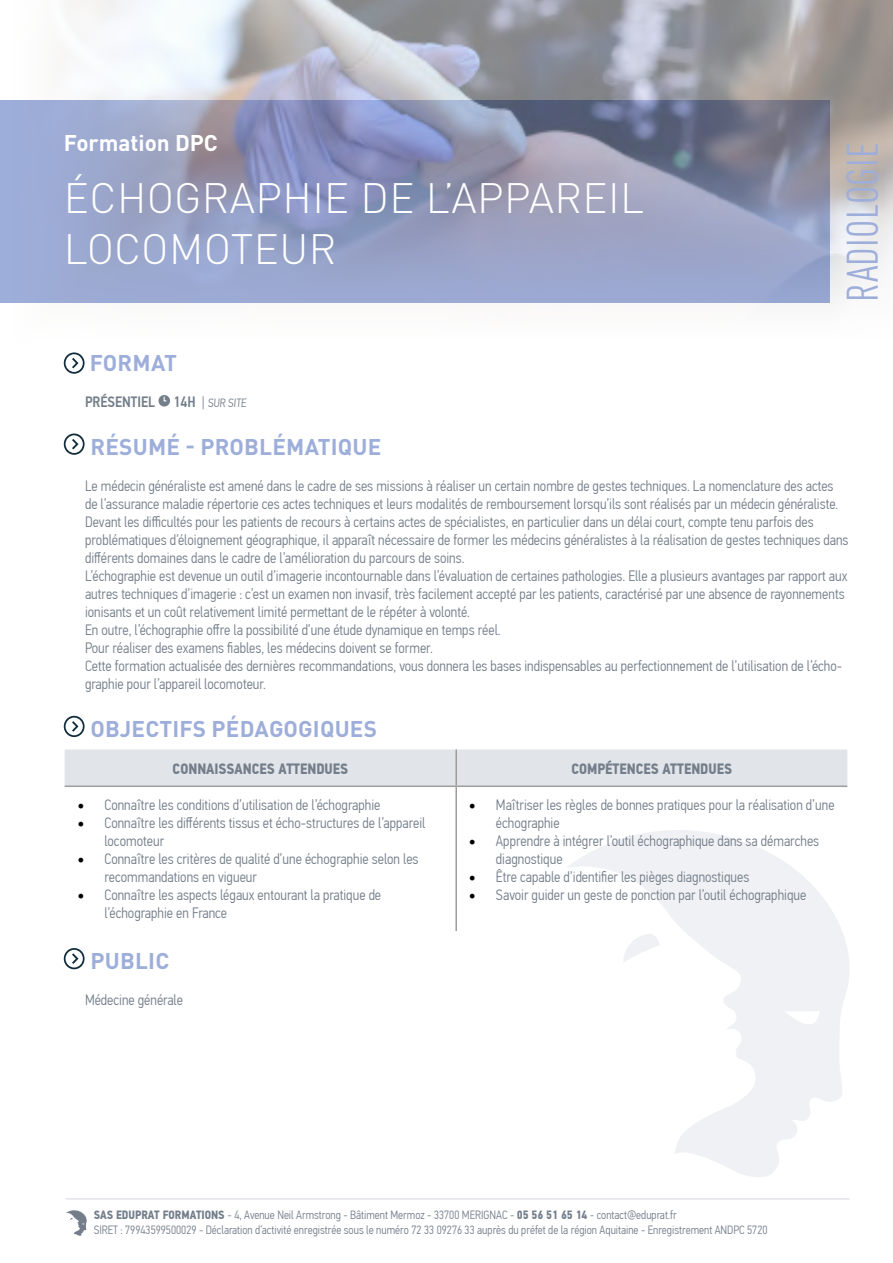
<style>
.page{position:relative;width:893px;height:1263px;background:#fff}
.page>*{position:absolute;margin:0;border:0;box-sizing:border-box;transform-origin:0 0}
.t1{font:condensed 43.5px "DINOT";letter-spacing:.01em;color:#9eaeda}
.t2{font:300 42px/50.4px "DINOT";letter-spacing:.01em;color:#fff}
.t3{font:700 22.5px "DINOT";letter-spacing:.01em;color:#9eaeda}
.t4{font:700 22.5px "DINOT";color:#fff}
.t5{font:300 15px/18px "PF Din Text Cond Pro";color:#737e8a}
.t6{font:700 15px "PF Din Text Cond Pro";color:#737e8a}
.t7{font:500 15px "PF Din Text Cond Pro";color:#737e8a}
.t8{font:300 12px/14.4px "PF Din Text Cond Pro";color:#737e8b}
.s1{font-weight:300}
.s2{font-weight:300;font-size:12px}
.s3{font-family:"Minion Pro";font-weight:400;font-size:18px;color:#000}
.s4{font-weight:700}
</style>
<div class="page">
<hr style="left:66px;top:1198px;width:784px;height:1px;background:#e1e4e9">
<svg style="left:66px;top:1210px;width:21px;height:26px"></svg>
<svg style="left:568px;top:830px;width:281px;height:347px"></svg>
<img style="left:0;top:0;width:893px;height:303px">
<svg style="left:64px;top:352px;width:21px;height:22px"></svg>
<div style="left:158px;top:395px;width:12px;height:11px;background:#737e8a;border-radius:50%"></div>
<svg style="left:163px;top:396px;width:5px;height:6px"></svg>
<svg style="left:64px;top:433px;width:21px;height:22px"></svg>
<svg style="left:64px;top:716px;width:21px;height:21px"></svg>
<svg style="left:64px;top:948px;width:21px;height:21px"></svg>
<div style="left:65px;top:749px;width:782px;height:36px;background:#e1e4e9"></div>
<hr style="left:455px;top:749px;width:2px;height:36px;background:#9d9d9c">
<hr style="left:65px;top:785px;width:391px;height:2px;background:#9d9d9c">
<hr style="left:456px;top:785px;width:391px;height:2px;background:#9d9d9c">
<hr style="left:455px;top:787px;width:2px;height:144px;background:#9d9d9c">
<h3 class="t4" style="left:64px;top:128px;width:156px">Formation DPC</h3>
<h2 class="t2" style="left:64px;top:173px;width:582px">ÉCHOGRAPHIE DE L’APPAREIL<br>LOCOMOTEUR</h2>
<h1 class="t1" style="left:837px;top:302px;width:161px;rotate:-90deg">RADIOLOGIE</h1>
<h3 class="t3" style="left:90px;top:348px;width:89px">FORMAT</h3>
<p class="t7" style="left:85px;top:392px;width:164px">PRÉSENTIEL 14H <span class="s1">|</span> <span class="s2">SUR SITE</span></p>
<h3 class="t3" style="left:91px;top:432px;width:292px">RÉSUMÉ - PROBLÉMATIQUE</h3>
<p class="t5" style="left:85px;top:477px;width:765px">Le médecin généraliste est amené dans le cadre de ses missions à réaliser un certain nombre de gestes techniques. La nomenclature des actes de l’assurance maladie répertorie ces actes techniques et leurs modalités de remboursement lorsqu’ils sont réalisés par un médecin généraliste.<br>Devant les difficultés pour les patients de recours à certains actes de spécialistes, en particulier dans un délai court, compte tenu parfois des problématiques d’éloignement géographique, il apparaît nécessaire de former les médecins généralistes à la réalisation de gestes techniques dans différents domaines dans le cadre de l’amélioration du parcours de soins.<br>L’échographie est devenue un outil d’imagerie incontournable dans l’évaluation de certaines pathologies. Elle a plusieurs avantages par rapport aux autres techniques d’imagerie : c’est un examen non invasif, très facilement accepté par les patients, caractérisé par une absence de rayonnements ionisants et un coût relativement limité permettant de le répéter à volonté.<br>En outre, l’échographie offre la possibilité d’une étude dynamique en temps réel.<br>Pour réaliser des examens fiables, les médecins doivent se former.<br>Cette formation actualisée des dernières recommandations, vous donnera les bases indispensables au perfectionnement de l’utilisation de l’écho&shy;graphie pour l’appareil locomoteur.</p>
<h3 class="t3" style="left:91px;top:714px;width:288px">OBJECTIFS PÉDAGOGIQUES</h3>
<p class="t6" style="left:173px;top:759px;width:177px">CONNAISSANCES ATTENDUES</p>
<p class="t6" style="left:571px;top:759px;width:162px">COMPÉTENCES ATTENDUES</p>
<p class="t5" style="left:77px;top:796px;width:304px"><span class="s3">•</span> Connaître les conditions d’utilisation de l’échographie</p>
<p class="t5" style="left:104px;top:814px;width:323px;text-indent:-27px"><span class="s3">•</span> Connaître les différents tissus et écho-structures de l’appareil locomoteur</p>
<p class="t5" style="left:104px;top:850px;width:316px;text-indent:-27px"><span class="s3">•</span> Connaître les critères de qualité d’une échographie selon les recommandations en vigueur</p>
<p class="t5" style="left:104px;top:886px;width:278px;text-indent:-27px"><span class="s3">•</span> Connaître les aspects légaux entourant la pratique de l’échographie en France</p>
<p class="t5" style="left:496px;top:796px;width:340px;text-indent:-27px"><span class="s3">•</span> Maîtriser les règles de bonnes pratiques pour la réalisation d’une échographie</p>
<p class="t5" style="left:496px;top:832px;width:325px;text-indent:-27px"><span class="s3">•</span> Apprendre à intégrer l’outil échographique dans sa démarches diagnostique</p>
<p class="t5" style="left:469px;top:868px;width:282px"><span class="s3">•</span> Être capable d’identifier les pièges diagnostiques</p>
<p class="t5" style="left:469px;top:886px;width:339px"><span class="s3">•</span> Savoir guider un geste de ponction par l’outil échographique</p>
<h3 class="t3" style="left:91px;top:946px;width:80px">PUBLIC</h3>
<p class="t5" style="left:85px;top:991px;width:99px">Médecine générale</p>
<p class="t8" style="left:94px;top:1208px;width:675px"><span class="s4">SAS EDUPRAT FORMATIONS</span> - 4, Avenue Neil Armstrong - Bâtiment Mermoz - 33700 MERIGNAC - <span class="s4">05 56 51 65 14</span> - contact@eduprat.fr<br>SIRET : 79943599500029 - Déclaration d’activité enregistrée sous le numéro 72 33 09276 33 auprès du préfet de la région Aquitaine - Enregistrement ANDPC 5720</p>
</div>
